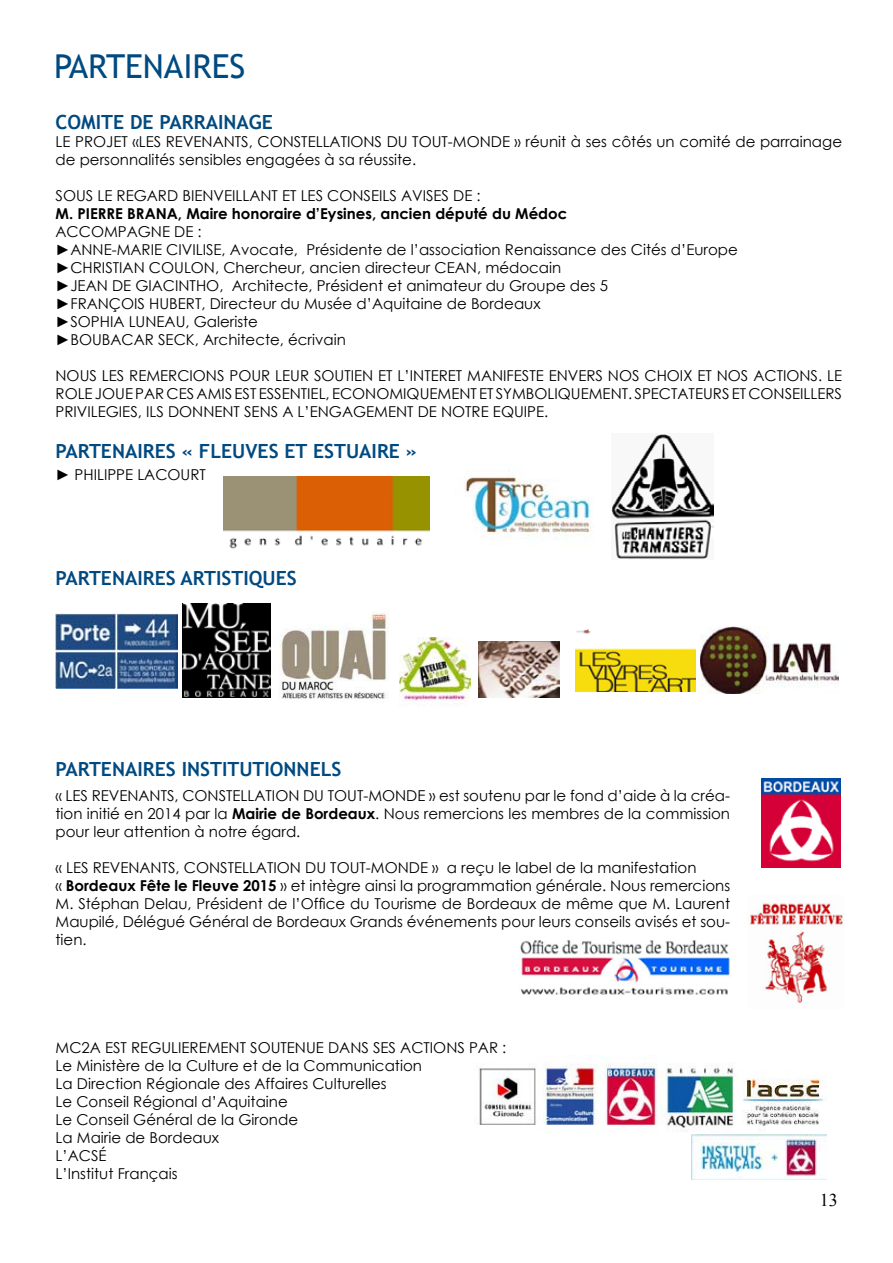
<style>
.page{position:relative;width:893px;height:1263px;background:#fff}
.page>*{position:absolute;margin:0;border:0;box-sizing:border-box;transform-origin:0 0}
.t1{font:33px "Trebuchet MS";color:#014a81}
.t2{font:700 19.5px "Trebuchet MS";color:#014a81}
.t3{font:18px "Times New Roman";color:#000}
.t4{font:15px/18px "Century Gothic";color:#000}
.t5{font:700 15px "Century Gothic";color:#000}
.s1{font-weight:700}
</style>
<div class="page">
<img style="left:223px;top:477px;width:207px;height:72px">
<img style="left:464px;top:471px;width:129px;height:65px">
<img style="left:56px;top:613px;width:121px;height:76px">
<img style="left:280px;top:612px;width:108px;height:87px">
<img style="left:575px;top:629px;width:120px;height:62px">
<img style="left:399px;top:637px;width:71px;height:69px">
<img style="left:479px;top:641px;width:80px;height:56px">
<img style="left:761px;top:778px;width:79px;height:89px">
<img style="left:750px;top:903px;width:94px;height:101px">
<img style="left:519px;top:940px;width:212px;height:55px">
<img style="left:479px;top:1063px;width:348px;height:82px">
<img style="left:691px;top:1135px;width:135px;height:44px">
<img style="left:182px;top:604px;width:88px;height:93px">
<img style="left:611px;top:434px;width:103px;height:125px">
<img style="left:701px;top:627px;width:138px;height:66px">
<h1 class="t1" style="left:54px;top:47px;width:19px">PARTENAIRES</h1>
<h2 class="t2" style="left:56px;top:110px;width:219px">COMITE DE PARRAINAGE</h2>
<p class="t4" style="left:56px;top:132px;width:788px">LE PROJET «LES REVENANTS, CONSTELLATIONS DU TOUT-MONDE » réunit à ses côtés un comité de parrainage de personnalités sensibles engagées à sa réussite.</p>
<p class="t4" style="left:56px;top:186px;width:427px">SOUS LE REGARD BIENVEILLANT ET LES CONSEILS AVISES DE :</p>
<p class="t5" style="left:56px;top:202px;width:513px">M. PIERRE BRANA, Maire honoraire d’Eysines, ancien député du Médoc</p>
<p class="t4" style="left:56px;top:222px;width:684px">ACCOMPAGNE DE :<br>►ANNE-MARIE CIVILISE, Avocate, Présidente de l’association Renaissance des Cités d’Europe ►CHRISTIAN COULON, Chercheur, ancien directeur CEAN, médocain<br>►JEAN DE GIACINTHO, Architecte, Président et animateur du Groupe des 5<br>►FRANÇOIS HUBERT, Directeur du Musée d’Aquitaine de Bordeaux<br>►SOPHIA LUNEAU, Galeriste<br>►BOUBACAR SECK, Architecte, écrivain</p>
<p class="t4" style="left:56px;top:366px;width:788px;text-align:justify">NOUS LES REMERCIONS POUR LEUR SOUTIEN ET L’INTERET MANIFESTE ENVERS NOS CHOIX ET NOS ACTIONS. LE ROLE JOUE PAR CES AMIS EST ESSENTIEL, ECONOMIQUEMENT ET SYMBOLIQUEMENT. SPECTATEURS ET CONSEILLERS PRIVILEGIES, ILS DONNENT SENS A L’ENGAGEMENT DE NOTRE EQUIPE.</p>
<h2 class="t2" style="left:56px;top:439px;width:363px">PARTENAIRES « FLEUVES ET ESTUAIRE »</h2>
<p class="t4" style="left:56px;top:465px;width:152px">► PHILIPPE LACOURT</p>
<h2 class="t2" style="left:56px;top:566px;width:243px">PARTENAIRES ARTISTIQUES</h2>
<h2 class="t2" style="left:56px;top:756px;width:287px">PARTENAIRES INSTITUTIONNELS</h2>
<p class="t4" style="left:56px;top:786px;width:676px;text-align:justify">« LES REVENANTS, CONSTELLATION DU TOUT-MONDE » est soutenu par le fond d’aide à la créa&shy;tion initié en 2014 par la <span class="s1">Mairie de Bordeaux</span>. Nous remercions les membres de la commission pour leur attention à notre égard.</p>
<p class="t4" style="left:56px;top:858px;width:676px">« LES REVENANTS, CONSTELLATION DU TOUT-MONDE » a reçu le label de la manifestation<br>« <span class="s1">Bordeaux Fête le Fleuve 2015</span> » et intègre ainsi la programmation générale. Nous remercions M. Stéphan Delau, Président de l’Office du Tourisme de Bordeaux de même que M. Laurent Maupilé, Délégué Général de Bordeaux Grands événements pour leurs conseils avisés et sou&shy;tien.</p>
<p class="t4" style="left:56px;top:1038px;width:452px">MC2A EST REGULIEREMENT SOUTENUE DANS SES ACTIONS PAR :<br>Le Ministère de la Culture et de la Communication<br>La Direction Régionale des Affaires Culturelles<br>Le Conseil Régional d’Aquitaine<br>Le Conseil Général de la Gironde<br>La Mairie de Bordeaux<br>L’ACSÉ<br>L’Institut Français</p>
<p class="t3" style="left:820px;top:1188px;width:19px">13</p>
</div>
